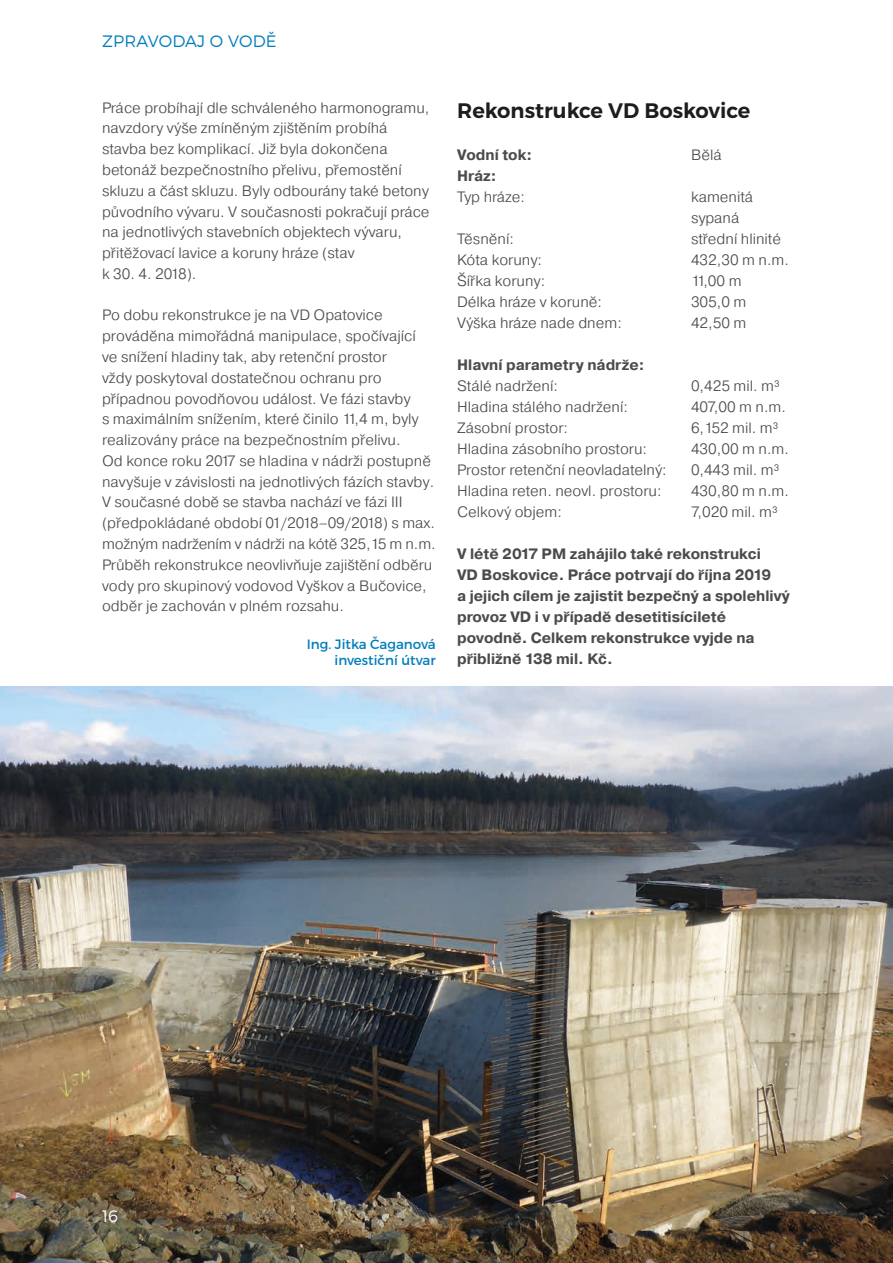
<style>
.page{position:relative;width:893px;height:1263px;background:#fff}
.page>*{position:absolute;margin:0;border:0;box-sizing:border-box;transform-origin:0 0}
.t1{font:600 21px "Montserrat";color:#1d1d1b}
.t2{font:300 16.5px "Montserrat";letter-spacing:.01em;color:#007dbb}
.t3{font:300 16.5px "Montserrat";color:#fff}
.t4{font:300 15px/20.9px "Pragmatica";color:#4b4b4a}
.t5{font:700 15px/21px "Pragmatica";color:#4b4b4a}
.t6{font:13.5px/16.5px "Montserrat";color:#007dbb;text-align:right}
</style>
<div class="page">
<img style="left:0;top:686px;width:893px;height:577px">
<p class="t2" style="left:102px;top:32px;width:176px">ZPRAVODAJ O VODĚ</p>
<p class="t4" style="left:102px;top:97px;width:329px">Práce probíhají dle schváleného harmonogramu, navzdory výše zmíněným zjištěním probíhá stavba bez komplikací. Již byla dokončena betonáž bezpečnostního přelivu, přemostění skluzu a část skluzu. Byly odbourány také betony původního vývaru. V současnosti pokračují práce na jednotlivých stavebních objektech vývaru, přitěžovací lavice a koruny hráze (stav<br>k 30. 4. 2018).</p>
<p class="t4" style="left:102px;top:305px;width:335px">Po dobu rekonstrukce je na VD Opatovice prováděna mimořádná manipulace, spočívající<br>ve snížení hladiny tak, aby retenční prostor<br>vždy poskytoval dostatečnou ochranu pro případnou povodňovou událost. Ve fázi stavby<br>s maximálním snížením, které činilo 11,4 m, byly realizovány práce na bezpečnostním přelivu.<br>Od konce roku 2017 se hladina v nádrži postupně navyšuje v závislosti na jednotlivých fázích stavby.<br>V současné době se stavba nachází ve fázi III (předpokládané období 01/2018–09/2018) s max. možným nadržením v nádrži na kótě 325,15 m n.m.<br>Průběh rekonstrukce neovlivňuje zajištění odběru vody pro skupinový vodovod Vyškov a Bučovice, odběr je zachován v plném rozsahu.</p>
<p class="t6" style="left:307px;top:635px;width:131px">Ing. Jitka Čaganová investiční útvar</p>
<h1 class="t1" style="left:457px;top:98px;width:295px">Rekonstrukce VD Boskovice</h1>
<p class="t5" style="left:457px;top:145px;width:76px">Vodní tok:</p>
<p class="t4" style="left:691px;top:144px;width:32px">Bělá</p>
<p class="t5" style="left:457px;top:166px;width:41px">Hráz:</p>
<p class="t4" style="left:457px;top:186px;width:69px">Typ hráze:</p>
<p class="t4" style="left:691px;top:186px;width:64px">kamenitá sypaná</p>
<p class="t4" style="left:457px;top:228px;width:58px">Těsnění:</p>
<p class="t4" style="left:691px;top:228px;width:91px">střední hlinité</p>
<p class="t4" style="left:457px;top:249px;width:86px">Kóta koruny:</p>
<p class="t4" style="left:691px;top:249px;width:99px">432,30 m n.m.</p>
<p class="t4" style="left:457px;top:270px;width:90px">Šířka koruny:</p>
<p class="t4" style="left:691px;top:270px;width:52px">11,00 m</p>
<p class="t4" style="left:457px;top:291px;width:146px">Délka hráze v koruně:</p>
<p class="t4" style="left:691px;top:291px;width:57px">305,0 m</p>
<p class="t4" style="left:457px;top:312px;width:166px">Výška hráze nade dnem:</p>
<p class="t4" style="left:691px;top:312px;width:57px">42,50 m</p>
<p class="t5" style="left:457px;top:355px;width:189px">Hlavní parametry nádrže:</p>
<p class="t4" style="left:457px;top:375px;width:102px">Stálé nadržení:</p>
<p class="t4" style="left:691px;top:375px;width:90px">0,425 mil. m³</p>
<p class="t4" style="left:457px;top:396px;width:172px">Hladina stálého nadržení:</p>
<p class="t4" style="left:691px;top:396px;width:97px">407,00 m n.m.</p>
<p class="t4" style="left:457px;top:417px;width:112px">Zásobní prostor:</p>
<p class="t4" style="left:691px;top:417px;width:89px">6,152 mil. m³</p>
<p class="t4" style="left:457px;top:438px;width:191px">Hladina zásobního prostoru:</p>
<p class="t4" style="left:691px;top:438px;width:99px">430,00 m n.m.</p>
<p class="t4" style="left:457px;top:459px;width:211px">Prostor retenční neovladatelný:</p>
<p class="t4" style="left:691px;top:459px;width:90px">0,443 mil. m³</p>
<p class="t4" style="left:457px;top:480px;width:206px">Hladina reten. neovl. prostoru:</p>
<p class="t4" style="left:691px;top:480px;width:99px">430,80 m n.m.</p>
<p class="t4" style="left:457px;top:501px;width:106px">Celkový objem:</p>
<p class="t4" style="left:691px;top:501px;width:88px">7,020 mil. m³</p>
<p class="t5" style="left:457px;top:544px;width:334px">V létě 2017 PM zahájilo také rekonstrukci<br>VD Boskovice. Práce potrvají do října 2019<br>a jejich cílem je zajistit bezpečný a spolehlivý provoz VD i v případě desetitisícileté povodně. Celkem rekonstrukce vyjde na přibližně 138 mil. Kč.</p>
<p class="t3" style="left:102px;top:1206px;width:18px">16</p>
</div>
